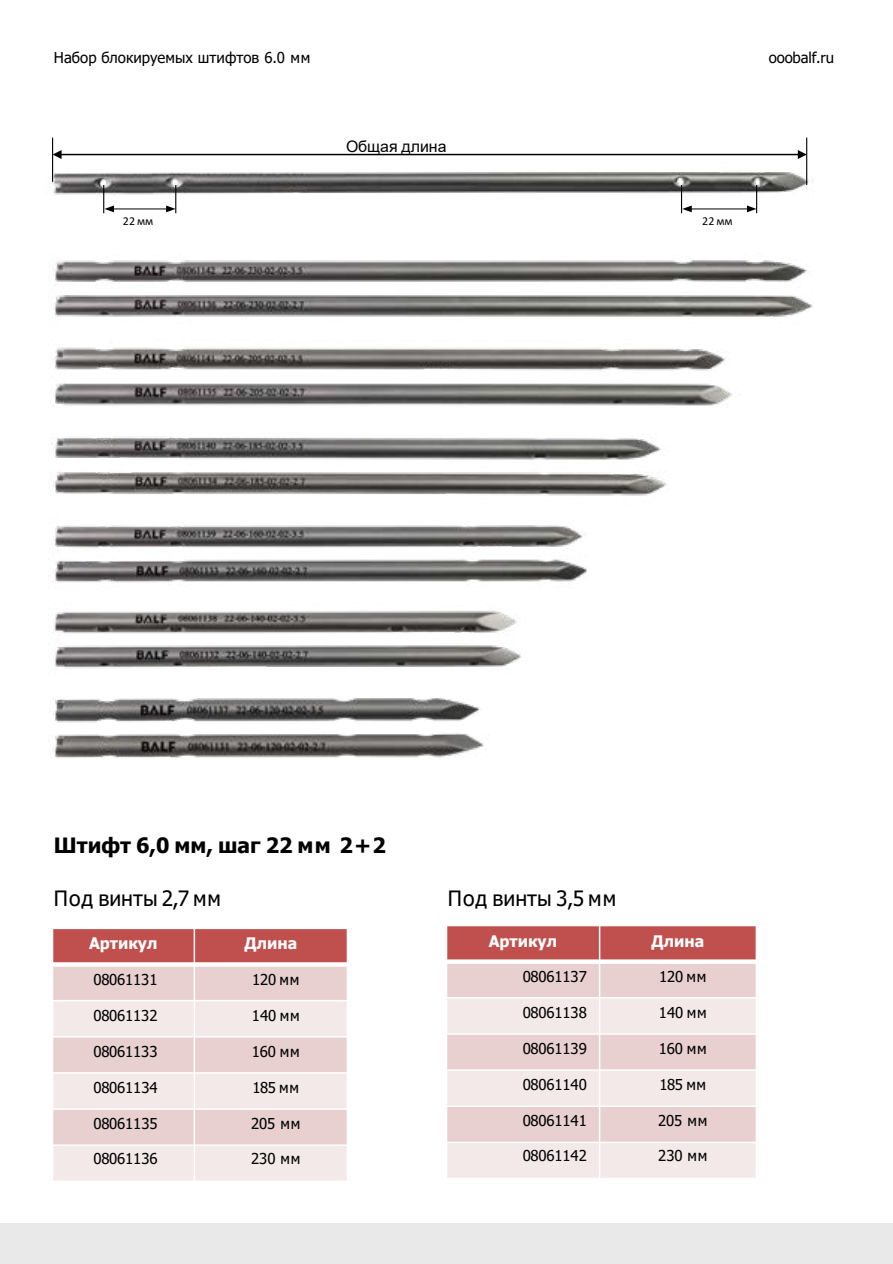
<style>
.page{position:relative;width:893px;height:1264px;background:#fff}
.page>*{position:absolute;margin:0;border:0;box-sizing:border-box;transform-origin:0 0}
.t1{font:21px "Tahoma";letter-spacing:.005em;color:#000}
.t2{font:700 21px "Tahoma";color:#000}
.t3{font:700 15.9px "Tahoma";color:#fff}
.t4{font:15.9px "Arial";letter-spacing:-.005em;color:#000}
.t5{font:15px "Tahoma";letter-spacing:-.005em;color:#000}
.t6{font:12px "Calibri";letter-spacing:-.015em;color:#000}
</style>
<div class="page">
<div style="left:0;top:1222px;width:892px;height:41px;background:#e9e9e9"></div>
<hr style="left:892px;top:1222px;width:1px;height:41px;background:#e9e9e9">
<img style="left:51px;top:260px;width:762px;height:498px">
<img style="left:52px;top:138px;width:762px;height:76px">
<hr style="left:111px;top:208px;width:57px;height:1px;background:#000">
<svg style="left:103px;top:185px;width:11px;height:28px"></svg>
<svg style="left:166px;top:185px;width:10px;height:28px"></svg>
<hr style="left:689px;top:208px;width:60px;height:1px;background:#000">
<svg style="left:681px;top:185px;width:10px;height:28px"></svg>
<svg style="left:746px;top:185px;width:11px;height:28px"></svg>
<div style="left:52px;top:928px;width:142px;height:36px;background:#c0504d"></div>
<div style="left:194px;top:928px;width:153px;height:36px;background:#c0504d"></div>
<div style="left:52px;top:964px;width:142px;height:36px;background:#e8d0d0"></div>
<div style="left:194px;top:964px;width:153px;height:36px;background:#e8d0d0"></div>
<div style="left:52px;top:1000px;width:142px;height:36px;background:#f4e9e9"></div>
<div style="left:194px;top:1000px;width:153px;height:36px;background:#f4e9e9"></div>
<div style="left:52px;top:1036px;width:142px;height:36px;background:#e8d0d0"></div>
<div style="left:194px;top:1036px;width:153px;height:36px;background:#e8d0d0"></div>
<div style="left:52px;top:1072px;width:142px;height:36px;background:#f4e9e9"></div>
<div style="left:194px;top:1072px;width:153px;height:36px;background:#f4e9e9"></div>
<div style="left:52px;top:1108px;width:142px;height:36px;background:#e8d0d0"></div>
<div style="left:194px;top:1108px;width:153px;height:36px;background:#e8d0d0"></div>
<div style="left:52px;top:1144px;width:142px;height:36px;background:#f4e9e9"></div>
<div style="left:194px;top:1144px;width:153px;height:36px;background:#f4e9e9"></div>
<hr style="left:194px;top:927px;width:1px;height:254px;background:#fff">
<svg style="left:53px;top:962px;width:293px;height:4px"></svg>
<hr style="left:52px;top:999px;width:296px;height:2px;background:#fff">
<hr style="left:52px;top:1035px;width:296px;height:2px;background:#fff">
<hr style="left:52px;top:1071px;width:296px;height:2px;background:#fff">
<hr style="left:52px;top:1108px;width:296px;height:1px;background:#fff">
<hr style="left:52px;top:1144px;width:296px;height:1px;background:#fff">
<hr style="left:52px;top:927px;width:1px;height:254px;background:#fff">
<hr style="left:346px;top:927px;width:2px;height:254px;background:#fff">
<div style="left:446px;top:925px;width:153px;height:36px;background:#c0504d"></div>
<div style="left:599px;top:925px;width:157px;height:36px;background:#c0504d"></div>
<div style="left:446px;top:961px;width:153px;height:36px;background:#e8d0d0"></div>
<div style="left:599px;top:961px;width:157px;height:36px;background:#e8d0d0"></div>
<div style="left:446px;top:997px;width:153px;height:36px;background:#f4e9e9"></div>
<div style="left:599px;top:997px;width:157px;height:36px;background:#f4e9e9"></div>
<div style="left:446px;top:1033px;width:153px;height:36px;background:#e8d0d0"></div>
<div style="left:599px;top:1033px;width:157px;height:36px;background:#e8d0d0"></div>
<div style="left:446px;top:1069px;width:153px;height:36px;background:#f4e9e9"></div>
<div style="left:599px;top:1069px;width:157px;height:36px;background:#f4e9e9"></div>
<div style="left:446px;top:1105px;width:153px;height:37px;background:#e8d0d0"></div>
<div style="left:599px;top:1105px;width:157px;height:37px;background:#e8d0d0"></div>
<div style="left:446px;top:1142px;width:153px;height:36px;background:#f4e9e9"></div>
<div style="left:599px;top:1142px;width:157px;height:36px;background:#f4e9e9"></div>
<hr style="left:598px;top:924px;width:2px;height:254px;background:#fff">
<svg style="left:447px;top:959px;width:308px;height:4px"></svg>
<hr style="left:446px;top:996px;width:311px;height:2px;background:#fff">
<hr style="left:446px;top:1032px;width:311px;height:2px;background:#fff">
<hr style="left:446px;top:1069px;width:311px;height:1px;background:#fff">
<hr style="left:446px;top:1105px;width:311px;height:1px;background:#fff">
<hr style="left:446px;top:1141px;width:311px;height:1px;background:#fff">
<hr style="left:446px;top:924px;width:1px;height:254px;background:#fff">
<hr style="left:755px;top:924px;width:2px;height:254px;background:#fff">
<hr style="left:446px;top:924px;width:311px;height:2px;background:#fff">
<hr style="left:446px;top:1177px;width:311px;height:1px;background:#fff">
<hr style="left:52px;top:138px;width:1px;height:44px;background:#000">
<hr style="left:806px;top:138px;width:1px;height:47px;background:#000">
<hr style="left:60px;top:154px;width:739px;height:1px;background:#000">
<svg style="left:797px;top:150px;width:9px;height:9px"></svg>
<svg style="left:53px;top:150px;width:9px;height:9px"></svg>
<p class="t5" style="left:54px;top:48px;width:258px">Набор блокируемых штифтов 6.0 мм</p>
<p class="t5" style="left:768px;top:48px;width:67px">ooobalf.ru</p>
<p class="t4" style="left:346px;top:135px;width:102px">Общая длина</p>
<p class="t6" style="left:123px;top:212px;width:32px">22 мм</p>
<p class="t6" style="left:702px;top:212px;width:32px">22 мм</p>
<p class="t2" style="left:54px;top:830px;width:333px">Штифт 6,0 мм, шаг 22 мм 2+2</p>
<p class="t1" style="left:54px;top:884px;width:169px">Под винты 2,7 мм</p>
<p class="t1" style="left:448px;top:884px;width:170px">Под винты 3,5 мм</p>
<p class="t3" style="left:89px;top:932px;width:70px">Артикул</p>
<p class="t3" style="left:244px;top:932px;width:54px">Длина</p>
<p class="t5" style="left:93px;top:968px;width:66px">08061131</p>
<p class="t5" style="left:252px;top:968px;width:48px">120 мм</p>
<p class="t5" style="left:93px;top:1004px;width:66px">08061132</p>
<p class="t5" style="left:252px;top:1004px;width:49px">140 мм</p>
<p class="t5" style="left:93px;top:1041px;width:66px">08061133</p>
<p class="t5" style="left:252px;top:1041px;width:49px">160 мм</p>
<p class="t5" style="left:93px;top:1077px;width:66px">08061134</p>
<p class="t5" style="left:252px;top:1077px;width:48px">185 мм</p>
<p class="t5" style="left:93px;top:1113px;width:66px">08061135</p>
<p class="t5" style="left:251px;top:1113px;width:51px">205 мм</p>
<p class="t5" style="left:93px;top:1147px;width:66px">08061136</p>
<p class="t5" style="left:251px;top:1147px;width:51px">230 мм</p>
<p class="t3" style="left:488px;top:929px;width:70px">Артикул</p>
<p class="t3" style="left:651px;top:929px;width:54px">Длина</p>
<p class="t5" style="left:522px;top:965px;width:66px">08061137</p>
<p class="t5" style="left:659px;top:966px;width:48px">120 мм</p>
<p class="t5" style="left:522px;top:1002px;width:66px">08061138</p>
<p class="t5" style="left:659px;top:1002px;width:49px">140 мм</p>
<p class="t5" style="left:522px;top:1038px;width:66px">08061139</p>
<p class="t5" style="left:658px;top:1038px;width:49px">160 мм</p>
<p class="t5" style="left:522px;top:1074px;width:66px">08061140</p>
<p class="t5" style="left:659px;top:1074px;width:48px">185 мм</p>
<p class="t5" style="left:522px;top:1110px;width:66px">08061141</p>
<p class="t5" style="left:658px;top:1110px;width:51px">205 мм</p>
<p class="t5" style="left:522px;top:1145px;width:66px">08061142</p>
<p class="t5" style="left:658px;top:1145px;width:51px">230 мм</p>
</div>
